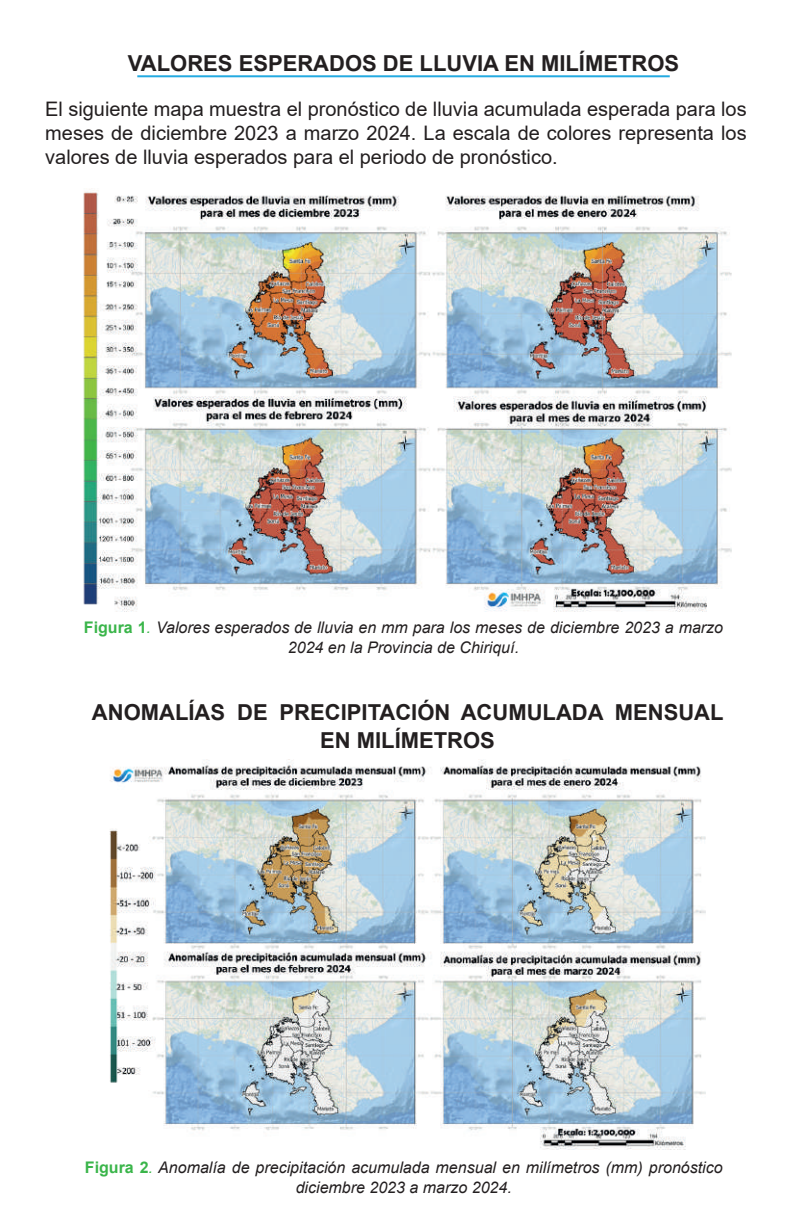
<style>
.page{position:relative;width:792px;height:1224px;background:#fff}
.page>*{position:absolute;margin:0;border:0;box-sizing:border-box;transform-origin:0 0}
.t1{font:700 22px/28px "Arial";color:#231f20;text-align:center}
.t2{font:20px/24px "Arial";color:#231f20;text-align:justify}
.t3{font:italic 16px/20px "Arial";color:#231f20;text-align:center}
.s1{font-weight:700;font-style:normal;color:#3ab54a}
.s2{color:#3ab54a}
</style>
<div class="page">
<hr style="left:137px;top:75px;width:533px;height:2px;background:#24aae1">
<img style="left:83px;top:189px;width:648px;height:422px">
<img style="left:109px;top:760px;width:597px;height:389px">
<h1 class="t1" style="left:128px;top:50px;width:553px">VALORES ESPERADOS DE LLUVIA EN MILÍMETROS</h1>
<p class="t2" style="left:45px;top:97px;width:703px">El siguiente mapa muestra el pronóstico de lluvia acumulada esperada para los meses de diciembre 2023 a marzo 2024. La escala de colores representa los valores de lluvia esperados para el periodo de pronóstico.</p>
<p class="t3" style="left:84px;top:617px;width:641px"><span class="s1">Figura 1</span><span class="s2">.</span> Valores esperados de lluvia en mm para los meses de diciembre 2023 a marzo<br>2024 en la Provincia de Chiriquí.</p>
<h1 class="t1" style="left:92px;top:699px;width:633px">ANOMALÍAS DE PRECIPITACIÓN ACUMULADA MENSUAL<br>EN MILÍMETROS</h1>
<p class="t3" style="left:85px;top:1158px;width:639px"><span class="s1">Figura 2</span><span class="s2">.</span> Anomalía de precipitación acumulada mensual en milímetros (mm) pronóstico diciembre 2023 a marzo 2024.</p>
</div>
